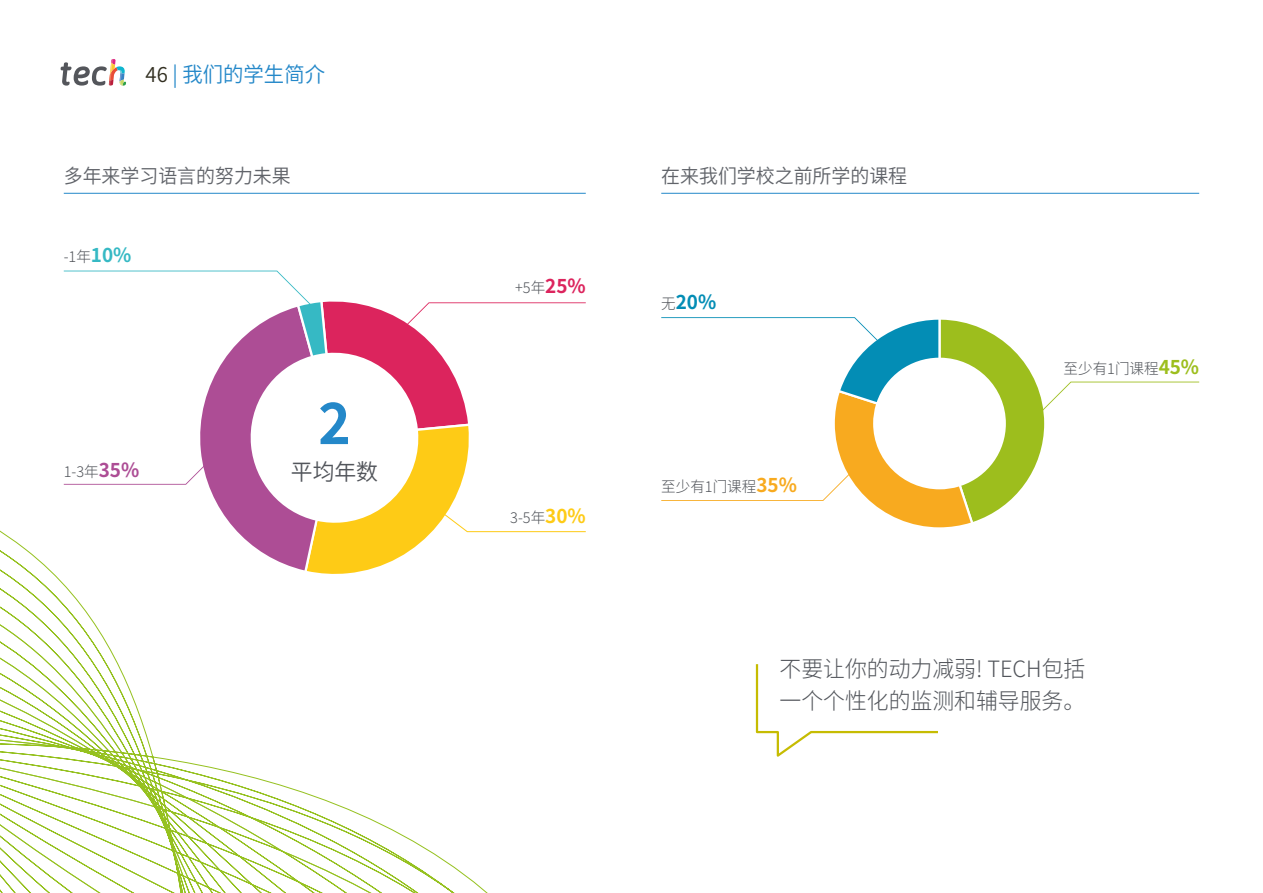
<style>
.page{position:relative;width:1263px;height:893px;background:#fff}
.page>*{position:absolute;margin:0;border:0;box-sizing:border-box;transform-origin:0 0}
.t1{font:700 57px "Source Han Sans CN";color:#2488c9}
.t2{font:300 22.5px/31.5px "Source Han Sans CN";color:#52555b}
.t3{font:22.5px "Source Han Sans CN";color:#52555b}
.t4{font:21px "Source Han Sans CN";color:#2488c9}
.t5{font:19.5px "Source Han Sans CN";color:#61646a}
.t6{font:700 19.5px "Source Han Sans CN";color:#038db5}
.t7{font:300 15px "Source Han Sans CN";color:#52555b}
.s1{color:#312e20}
.s2{font-weight:700;font-size:19.5px;color:#36b9c4}
.s3{font-weight:700;font-size:19.5px;color:#ad4d95}
.s4{font-weight:700;font-size:19.5px;color:#dc245d}
.s5{font-weight:700;font-size:19.5px;color:#fecb16}
.s6{font-weight:300;font-size:15px;color:#52555b}
.s7{font-weight:700;font-size:19.5px;color:#f8aa1f}
.s8{font-weight:700;font-size:19.5px;color:#9dbe1d}
</style>
<div class="page">
<svg style="left:61px;top:59px;width:65px;height:27px"></svg>
<hr style="left:64px;top:193px;width:522px;height:1px;background:#2488c9">
<hr style="left:661px;top:193px;width:538px;height:1px;background:#2488c9">
<svg style="left:0;top:530px;width:488px;height:363px"></svg>
<svg style="left:755px;top:664px;width:183px;height:93px"></svg>
<svg style="left:64px;top:271px;width:522px;height:306px"></svg>
<svg style="left:661px;top:317px;width:538px;height:211px"></svg>
<h3 class="t4" style="left:146px;top:63px;width:181px"><span class="s1">46</span> | 我们的学生简介</h3>
<h3 class="t5" style="left:64px;top:165px;width:228px">多年来学习语言的努力未果</h3>
<h3 class="t5" style="left:661px;top:165px;width:247px">在来我们学校之前所学的课程</h3>
<p class="t7" style="left:64px;top:248px;width:69px">-1年<span class="s2">10%</span></p>
<p class="t7" style="left:64px;top:463px;width:77px">1-3年<span class="s3">35%</span></p>
<h1 class="t1" style="left:318px;top:391px;width:34px">2</h1>
<h2 class="t3" style="left:291px;top:459px;width:89px">平均年数</h2>
<p class="t7" style="left:515px;top:279px;width:72px">+5年<span class="s4">25%</span></p>
<p class="t7" style="left:510px;top:509px;width:77px">3-5年<span class="s5">30%</span></p>
<h3 class="t6" style="left:661px;top:291px;width:57px"><span class="s6">无</span>20%</h3>
<p class="t7" style="left:661px;top:478px;width:137px">至少有1门课程<span class="s7">35%</span></p>
<p class="t7" style="left:1063px;top:360px;width:137px">至少有1门课程<span class="s8">45%</span></p>
<h2 class="t2" style="left:780px;top:653px;width:307px">不要让你的动力减弱! TECH包括一个个性化的监测和辅导服务。</h2>
</div>
